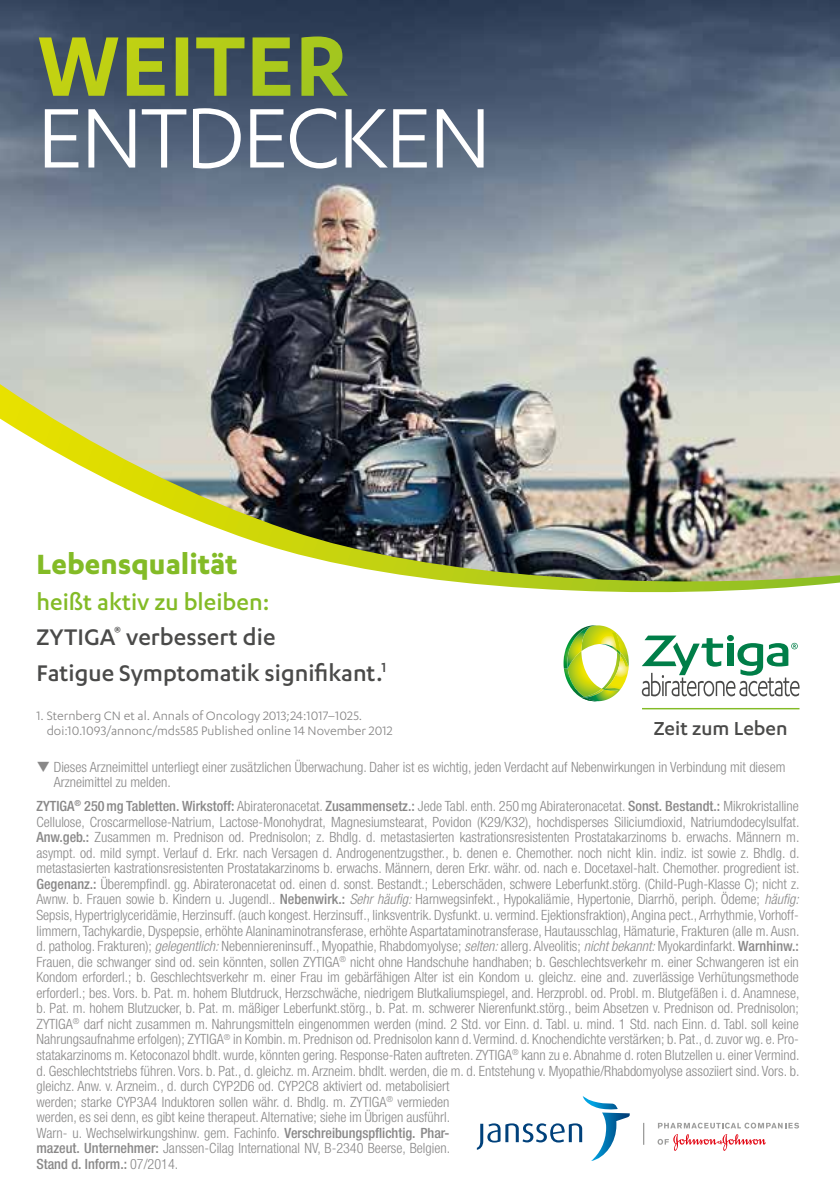
<style>
.page{position:relative;width:840px;height:1191px;background:#fff}
.page>*{position:absolute;margin:0;border:0;box-sizing:border-box;transform-origin:0 0}
.t1{font:98.2px "Karbon";letter-spacing:-.035em;color:#fff}
.t2{font:700 32.4px "Karbon";color:#83bb26}
.t3{font:500 26.2px/35.6px "Karbon";color:#4a4a49}
.t4{font:500 21.8px "Karbon";color:#4a4a49}
.t5{font:300 condensed 14.2px/15.6px "Helvetica Neue";color:#898888}
.t6{font:14.2px/14.8px "Karbon";color:#878686}
.s1{color:#83bb26}
.s2{font-weight:500}
.s3{font-style:italic}
</style>
<div class="page">
<img style="left:0;top:0;width:839px;height:384px">
<img style="left:0;top:384px;width:839px;height:209px">
<img style="left:563px;top:625px;width:65px;height:77px">
<svg style="left:641px;top:635px;width:158px;height:61px"></svg>
<hr style="left:641px;top:708px;width:158px;height:1px;background:#83bb26">
<svg style="left:476px;top:1096px;width:153px;height:65px"></svg>
<svg style="left:658px;top:1122px;width:140px;height:6px"></svg>
<svg style="left:657px;top:1134px;width:108px;height:16px"></svg>
<hr style="left:642px;top:1122px;width:2px;height:22px;background:#9d9d9c">
<svg style="left:39px;top:36px;width:309px;height:60px;background:#75893e"></svg>
<h1 class="t1" style="left:36px;top:84px;width:456px">ENTDECKEN</h1>
<h2 class="t2" style="left:36px;top:545px;width:202px">Lebensqualität</h2>
<h3 class="t3" style="left:36px;top:583px;width:351px"><span class="s1">heißt aktiv zu bleiben:<br></span>ZYTIGA<sup>®</sup> verbessert die<br>Fatigue Symptomatik signifikant.<sup>1</sup></h3>
<p class="t6" style="left:47px;top:708px;width:347px;text-indent:-10px">1. Sternberg CN et al. Annals of Oncology 2013;24:1017–1025. doi:10.1093/annonc/mds585 Published online 14 November 2012</p>
<h3 class="t4" style="left:653px;top:716px;width:135px">Zeit zum Leben</h3>
<p class="t5" style="left:54px;top:759px;width:732px;text-indent:-17px">❑ Dieses Arzneimittel unterliegt einer zusätzlichen Überwachung. Daher ist es wichtig, jeden Verdacht auf Nebenwirkungen in Verbindung mit diesem<br>Arzneimittel zu melden.</p>
<p class="t5" style="left:36px;top:798px;width:764px"><span class="s2">ZYTIGA</span><sup>®</sup> <span class="s2">250 mg Tabletten. Wirkstoff:</span> Abirateronacetat. <span class="s2">Zusammensetz.:</span> Jede Tabl. enth. 250 mg Abirateronacetat. <span class="s2">Sonst. Bestandt.:</span> Mikrokristalline Cellulose, Croscarmellose-Natrium, Lactose-Monohydrat, Magnesiumstearat, Povidon (K29/K32), hochdisperses Siliciumdioxid, Natriumdodecylsulfat.<br><span class="s2">Anw.geb.:</span> Zusammen m. Prednison od. Prednisolon; z. Bhdlg. d. metastasierten kastrationsresistenten Prostatakarzinoms b. erwachs. Männern m. asympt. od. mild sympt. Verlauf d. Erkr. nach Versagen d. Androgenentzugsther., b. denen e. Chemother. noch nicht klin. indiz. ist sowie z. Bhdlg. d. metastasierten kastrationsresistenten Prostatakarzinoms b. erwachs. Männern, deren Erkr. währ. od. nach e. Docetaxel-halt. Chemother. progredient ist.<br><span class="s2">Gegenanz.:</span> Überempfindl. gg. Abirateronacetat od. einen d. sonst. Bestandt.; Leberschäden, schwere Leberfunkt.störg. (Child-Pugh-Klasse C); nicht z.<br>Awnw. b. Frauen sowie b. Kindern u. Jugendl.. <span class="s2">Nebenwirk.:</span> <span class="s3">Sehr häufig:</span> Harnwegsinfekt., Hypokaliämie, Hypertonie, Diarrhö, periph. Ödeme; <span class="s3">häufig:<br></span>Sepsis, Hypertriglyceridämie, Herzinsuff. (auch kongest. Herzinsuff., linksventrik. Dysfunkt. u. vermind. Ejektionsfraktion), Angina pect., Arrhythmie, Vorhoff&shy;limmern, Tachykardie, Dyspepsie, erhöhte Alaninaminotransferase, erhöhte Aspartataminotransferase, Hautausschlag, Hämaturie, Frakturen (alle m. Ausn. d. patholog. Frakturen); <span class="s3">gelegentlich:</span> Nebenniereninsuff., Myopathie, Rhabdomyolyse; <span class="s3">selten:</span> allerg. Alveolitis; <span class="s3">nicht bekannt:</span> Myokardinfarkt. <span class="s2">Warnhinw.:<br></span>Frauen, die schwanger sind od. sein könnten, sollen ZYTIGA<sup>®</sup> nicht ohne Handschuhe handhaben; b. Geschlechtsverkehr m. einer Schwangeren ist ein Kondom erforderl.; b. Geschlechtsverkehr m. einer Frau im gebärfähigen Alter ist ein Kondom u. gleichz. eine and. zuverlässige Verhütungsmethode erforderl.; bes. Vors. b. Pat. m. hohem Blutdruck, Herzschwäche, niedrigem Blutkaliumspiegel, and. Herzprobl. od. Probl. m. Blutgefäßen i. d. Anamnese, b. Pat. m. hohem Blutzucker, b. Pat. m. mäßiger Leberfunkt.störg., b. Pat. m. schwerer Nierenfunkt.störg., beim Absetzen v. Prednison od. Prednisolon; ZYTIGA<sup>®</sup> darf nicht zusammen m. Nahrungsmitteln eingenommen werden (mind. 2 Std. vor Einn. d. Tabl. u. mind. 1 Std. nach Einn. d. Tabl. soll keine Nahrungsaufnahme erfolgen); ZYTIGA<sup>®</sup> in Kombin. m. Prednison od. Prednisolon kann d. Vermind. d. Knochendichte verstärken; b. Pat., d. zuvor wg. e. Pro&shy;statakarzinoms m. Ketoconazol bhdlt. wurde, könnten gering. Response-Raten auftreten. ZYTIGA<sup>®</sup> kann zu e. Abnahme d. roten Blutzellen u. einer Vermind. d. Geschlechtstriebs führen. Vors. b. Pat., d. gleichz. m. Arzneim. bhdlt. werden, die m. d. Entstehung v. Myopathie/Rhabdomyolyse assoziiert sind. Vors. b. gleichz. Anw. v. Arzneim., d. durch CYP2D6 od. CYP2C8 aktiviert od. metabolisiert<br>werden; starke CYP3A4 Induktoren sollen währ. d. Bhdlg. m. ZYTIGA<sup>®</sup> vermieden<br>werden, es sei denn, es gibt keine therapeut. Alternative; siehe im Übrigen ausführl.<br>Warn- u. Wechselwirkungshinw. gem. Fachinfo. <span class="s2">Verschreibungspflichtig. Phar-<br>mazeut. Unternehmer:</span> Janssen-Cilag International NV, B-2340 Beerse, Belgien.<br><span class="s2">Stand d. Inform.:</span> 07/2014.</p>
</div>
